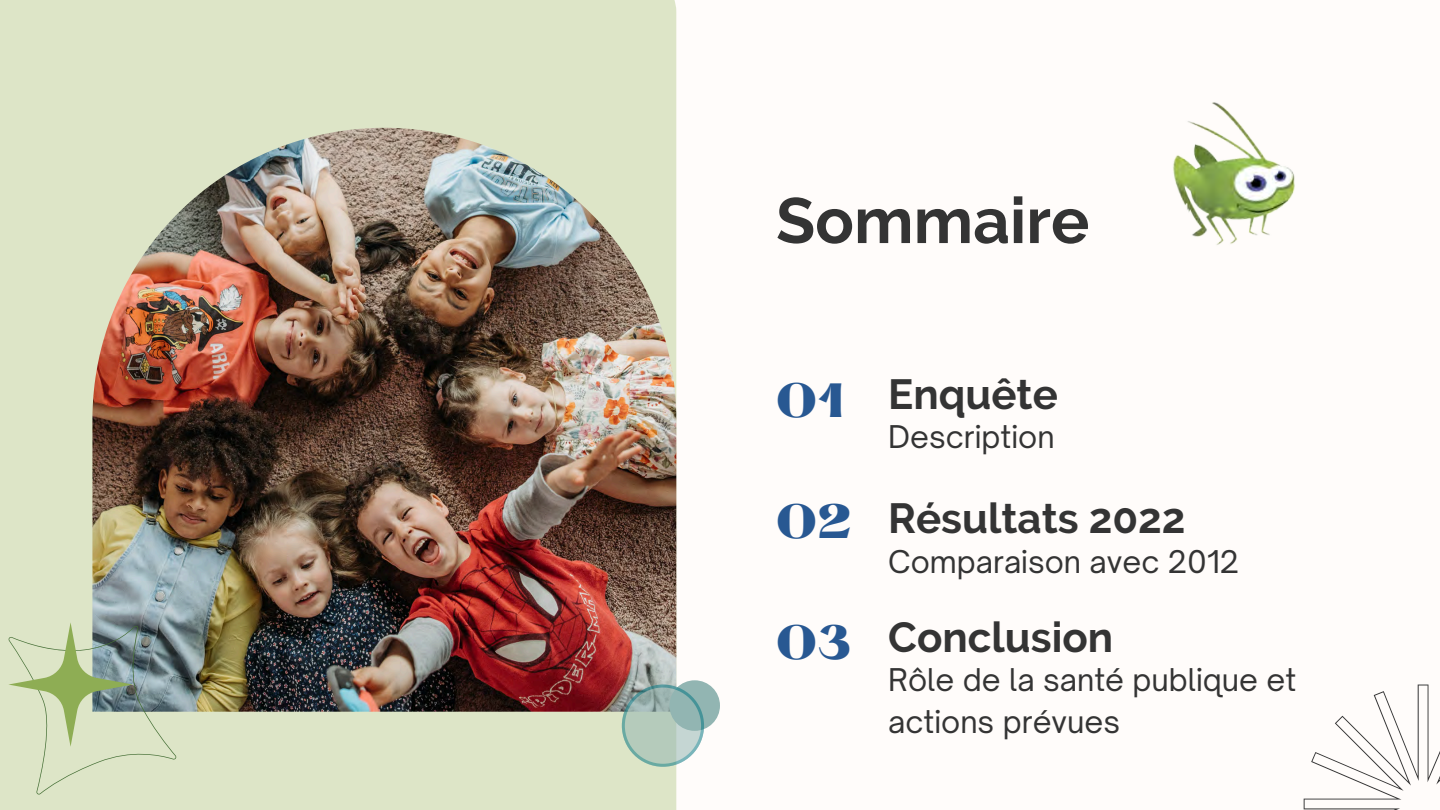
<style>
.page{position:relative;width:1440px;height:810px;background:#fffcfa}
.page>*{position:absolute;margin:0;border:0;box-sizing:border-box;transform-origin:0 0}
.t1{font:700 64px "Raleway";color:#343434}
.t2{font:700 42px "Raleway";color:#343434}
.t3{font:900 42px "Hatton";color:#285892}
.t4{font:30px/42px "Open Sauce One";color:#343434}
</style>
<div class="page">
<div style="left:0;top:0;width:676px;height:810px;background:#dde5c7"></div>
<img style="left:92px;top:128px;width:584px;height:584px">
<div style="left:669px;top:680px;width:51px;height:51px;background:#92b5b2;border-radius:50%"></div>
<svg style="left:1304px;top:685px;width:136px;height:125px"></svg>
<svg style="left:8px;top:622px;width:168px;height:173px;background:#bac7ac"></svg>
<svg style="left:622px;top:685px;width:82px;height:82px"></svg>
<img style="left:1173px;top:102px;width:122px;height:143px">
<p class="t1" style="left:776px;top:183px;width:315px">Sommaire</p>
<h1 class="t3" style="left:776px;top:381px;width:70px">01</h1>
<p class="t2" style="left:888px;top:370px;width:171px">Enquête</p>
<p class="t4" style="left:888px;top:416px;width:168px">Description</p>
<p class="t3" style="left:776px;top:502px;width:77px">02</p>
<p class="t2" style="left:888px;top:494px;width:299px">Résultats 2022</p>
<p class="t4" style="left:888px;top:540px;width:353px">Comparaison avec 2012</p>
<h2 class="t3" style="left:776px;top:623px;width:76px">03</h2>
<h2 class="t2" style="left:888px;top:612px;width:226px">Conclusion</h2>
<p class="t4" style="left:888px;top:658px;width:410px">Rôle de la santé publique et actions prévues</p>
</div>
